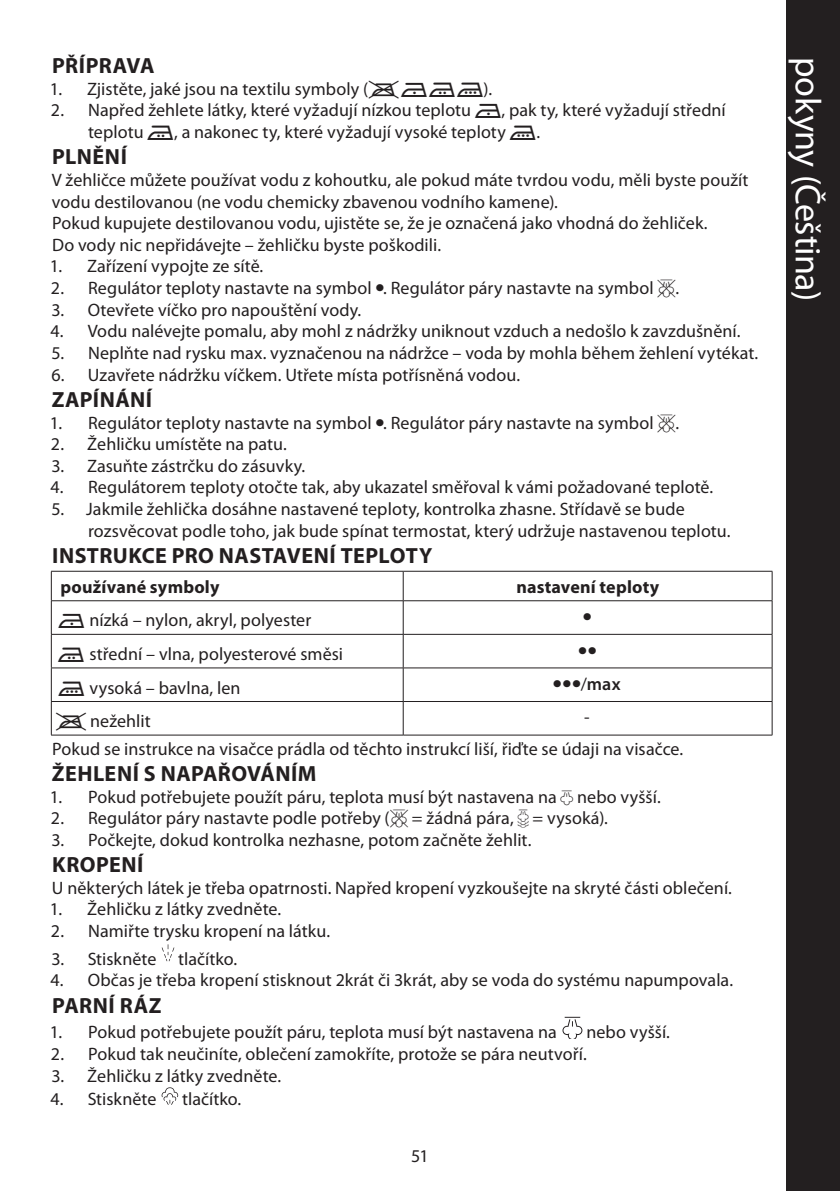
<style>
.page{position:relative;width:840px;height:1191px;background:#fff}
.page>*{position:absolute;margin:0;border:0;box-sizing:border-box;transform-origin:0 0}
.side_head{font:36px "Myriad Pro";letter-spacing:-.01em;color:#fff}
.heading{font:700 22px "Myriad Pro";letter-spacing:.02em;color:#231f20}
.default{font:18px/21.6px "Myriad Pro";letter-spacing:.005em;color:#231f20}
.iron_temp_head{font:700 18px "Myriad Pro";letter-spacing:.01em;color:#231f20}
.default-2{font:600 18px "Myriad Pro";color:#231f20}
.default-3{font:18px "Myriad Icons";color:#231f20}
.s1{font-family:"Myriad Graphics"}
.s2{font-weight:400}
</style>
<div class="page">
<div style="left:785px;top:0;width:54px;height:1191px;background:#231f20"></div>
<hr style="left:51px;top:571px;width:352px;height:1px;background:#231f20">
<svg style="left:51px;top:571px;width:1px;height:29px"></svg>
<hr style="left:403px;top:571px;width:369px;height:1px;background:#231f20">
<svg style="left:402px;top:571px;width:1px;height:29px"></svg>
<svg style="left:771px;top:571px;width:1px;height:29px"></svg>
<hr style="left:51px;top:600px;width:352px;height:1px;background:#231f20">
<hr style="left:51px;top:601px;width:1px;height:33px;background:#231f20">
<hr style="left:403px;top:600px;width:369px;height:1px;background:#231f20">
<hr style="left:402px;top:601px;width:1px;height:33px;background:#231f20">
<hr style="left:771px;top:601px;width:1px;height:33px;background:#231f20">
<hr style="left:51px;top:634px;width:352px;height:1px;background:#231f20">
<hr style="left:51px;top:634px;width:1px;height:33px;background:#231f20">
<hr style="left:403px;top:634px;width:369px;height:1px;background:#231f20">
<hr style="left:402px;top:634px;width:1px;height:33px;background:#231f20">
<hr style="left:771px;top:634px;width:1px;height:33px;background:#231f20">
<hr style="left:51px;top:667px;width:352px;height:1px;background:#231f20">
<hr style="left:51px;top:668px;width:1px;height:33px;background:#231f20">
<hr style="left:403px;top:667px;width:369px;height:1px;background:#231f20">
<hr style="left:402px;top:668px;width:1px;height:33px;background:#231f20">
<hr style="left:771px;top:668px;width:1px;height:33px;background:#231f20">
<hr style="left:51px;top:701px;width:352px;height:1px;background:#231f20">
<hr style="left:51px;top:701px;width:1px;height:34px;background:#231f20">
<hr style="left:403px;top:701px;width:369px;height:1px;background:#231f20">
<hr style="left:402px;top:701px;width:1px;height:34px;background:#231f20">
<hr style="left:771px;top:701px;width:1px;height:34px;background:#231f20">
<hr style="left:51px;top:734px;width:352px;height:1px;background:#231f20">
<hr style="left:403px;top:734px;width:369px;height:1px;background:#231f20">
<svg style="left:162px;top:944px;width:12px;height:17px"></svg>
<svg style="left:562px;top:1016px;width:20px;height:22px"></svg>
<svg style="left:161px;top:1087px;width:17px;height:18px"></svg>
<p class="heading" style="left:52px;top:53px;width:104px">PŘÍPRAVA</p>
<p class="default" style="left:50px;top:78px;width:443px">1. Zjistěte, jaké jsou na textilu symboly (<span class="s1">i j k l</span>).</p>
<p class="default" style="left:88px;top:100px;width:639px;text-indent:-37px">2. Napřed žehlete látky, které vyžadují nízkou teplotu <span class="s1">j</span>, pak ty, které vyžadují střední teplotu <span class="s1">k</span>, a nakonec ty, které vyžadují vysoké teploty <span class="s1">l</span>.</p>
<p class="heading" style="left:52px;top:145px;width:76px">PLNĚNÍ</p>
<p class="default" style="left:52px;top:170px;width:697px">V žehličce můžete používat vodu z kohoutku, ale pokud máte tvrdou vodu, měli byste použít vodu destilovanou (ne vodu chemicky zbavenou vodního kamene).</p>
<p class="default" style="left:52px;top:213px;width:656px">Pokud kupujete destilovanou vodu, ujistěte se, že je označená jako vhodná do žehliček.</p>
<p class="default" style="left:52px;top:234px;width:390px">Do vody nic nepřidávejte – žehličku byste poškodili.</p>
<p class="default" style="left:50px;top:256px;width:215px">1. Zařízení vypojte ze sítě.</p>
<p class="default" style="left:51px;top:278px;width:629px">2. Regulátor teploty nastavte na symbol •. Regulátor páry nastavte na symbol .</p>
<p class="default" style="left:51px;top:299px;width:311px">3. Otevřete víčko pro napouštění vody.</p>
<p class="default" style="left:51px;top:321px;width:691px">4. Vodu nalévejte pomalu, aby mohl z nádržky uniknout vzduch a nedošlo k zavzdušnění.</p>
<p class="default" style="left:51px;top:342px;width:708px">5. Neplňte nad rysku max. vyznačenou na nádržce – voda by mohla během žehlení vytékat.</p>
<p class="default" style="left:51px;top:364px;width:470px">6. Uzavřete nádržku víčkem. Utřete místa potřísněná vodou.</p>
<p class="heading" style="left:52px;top:387px;width:102px">ZAPÍNÁNÍ</p>
<p class="default" style="left:50px;top:412px;width:630px">1. Regulátor teploty nastavte na symbol •. Regulátor páry nastavte na symbol .</p>
<p class="default" style="left:51px;top:434px;width:237px">2. Žehličku umístěte na patu.</p>
<p class="default" style="left:51px;top:455px;width:255px">3. Zasuňte zástrčku do zásuvky.</p>
<p class="default" style="left:51px;top:477px;width:663px">4. Regulátorem teploty otočte tak, aby ukazatel směřoval k vámi požadované teplotě.</p>
<p class="default" style="left:88px;top:498px;width:643px;text-indent:-37px">5. Jakmile žehlička dosáhne nastavené teploty, kontrolka zhasne. Střídavě se bude rozsvěcovat podle toho, jak bude spínat termostat, který udržuje nastavenou teplotu.</p>
<p class="heading" style="left:52px;top:543px;width:381px">INSTRUKCE PRO NASTAVENÍ TEPLOTY</p>
<p class="iron_temp_head" style="left:60px;top:576px;width:160px">používané symboly</p>
<p class="iron_temp_head" style="left:516px;top:576px;width:144px">nastavení teploty</p>
<p class="default" style="left:58px;top:610px;width:254px"><span class="s1">j</span> nízká – nylon, akryl, polyester</p>
<p class="default-3" style="left:582px;top:609px;width:10px">•</p>
<p class="default" style="left:58px;top:643px;width:286px"><span class="s1">k</span> střední – vlna, polyesterové směsi</p>
<p class="default" style="left:58px;top:677px;width:183px"><span class="s1">l</span> vysoká – bavlna, len</p>
<p class="default-2" style="left:552px;top:674px;width:69px">•••<span class="s2">/</span>max</p>
<p class="default" style="left:56px;top:710px;width:96px"><span class="s1">i</span> nežehlit</p>
<p class="default" style="left:584px;top:706px;width:7px">-</p>
<p class="default" style="left:52px;top:738px;width:632px">Pokud se instrukce na visačce prádla od těchto instrukcí liší, řiďte se údaji na visačce.</p>
<p class="heading" style="left:52px;top:761px;width:266px">ŽEHLENÍ S NAPAŘOVÁNÍM</p>
<p class="default" style="left:50px;top:786px;width:612px">1. Pokud potřebujete použít páru, teplota musí být nastavena na <span class="s1">S</span> nebo vyšší.</p>
<p class="default" style="left:51px;top:807px;width:558px">2. Regulátor páry nastavte podle potřeby ( = žádná pára, <span class="s1">#</span> = vysoká).</p>
<p class="default" style="left:51px;top:829px;width:481px">3. Počkejte, dokud kontrolka nezhasne, potom začněte žehlit.</p>
<p class="heading" style="left:52px;top:852px;width:93px">KROPENÍ</p>
<p class="default" style="left:52px;top:877px;width:681px">U některých látek je třeba opatrnosti. Napřed kropení vyzkoušejte na skryté části oblečení.</p>
<p class="default" style="left:50px;top:899px;width:233px">1. Žehličku z látky zvedněte.</p>
<p class="default" style="left:51px;top:920px;width:280px">2. Namiřte trysku kropení na látku.</p>
<p class="default" style="left:51px;top:948px;width:187px">3. Stiskněte tlačítko.</p>
<p class="default" style="left:51px;top:969px;width:683px">4. Občas je třeba kropení stisknout 2krát či 3krát, aby se voda do systému napumpovala.</p>
<p class="heading" style="left:52px;top:993px;width:111px">PARNÍ RÁZ</p>
<p class="default" style="left:50px;top:1021px;width:508px">1. Pokud potřebujete použít páru, teplota musí být nastavena na</p>
<p class="default" style="left:586px;top:1021px;width:85px">nebo vyšší.</p>
<p class="default" style="left:51px;top:1043px;width:537px">2. Pokud tak neučiníte, oblečení zamokříte, protože se pára neutvoří.</p>
<p class="default" style="left:51px;top:1065px;width:231px">3. Žehličku z látky zvedněte.</p>
<p class="default" style="left:51px;top:1088px;width:107px">4. Stiskněte</p>
<p class="default" style="left:182px;top:1088px;width:61px">tlačítko.</p>
<p class="default" style="left:411px;top:1145px;width:19px">51</p>
<p class="side_head" style="left:827px;top:57px;width:245px;rotate:90deg">pokyny (Čeština)</p>
</div>
